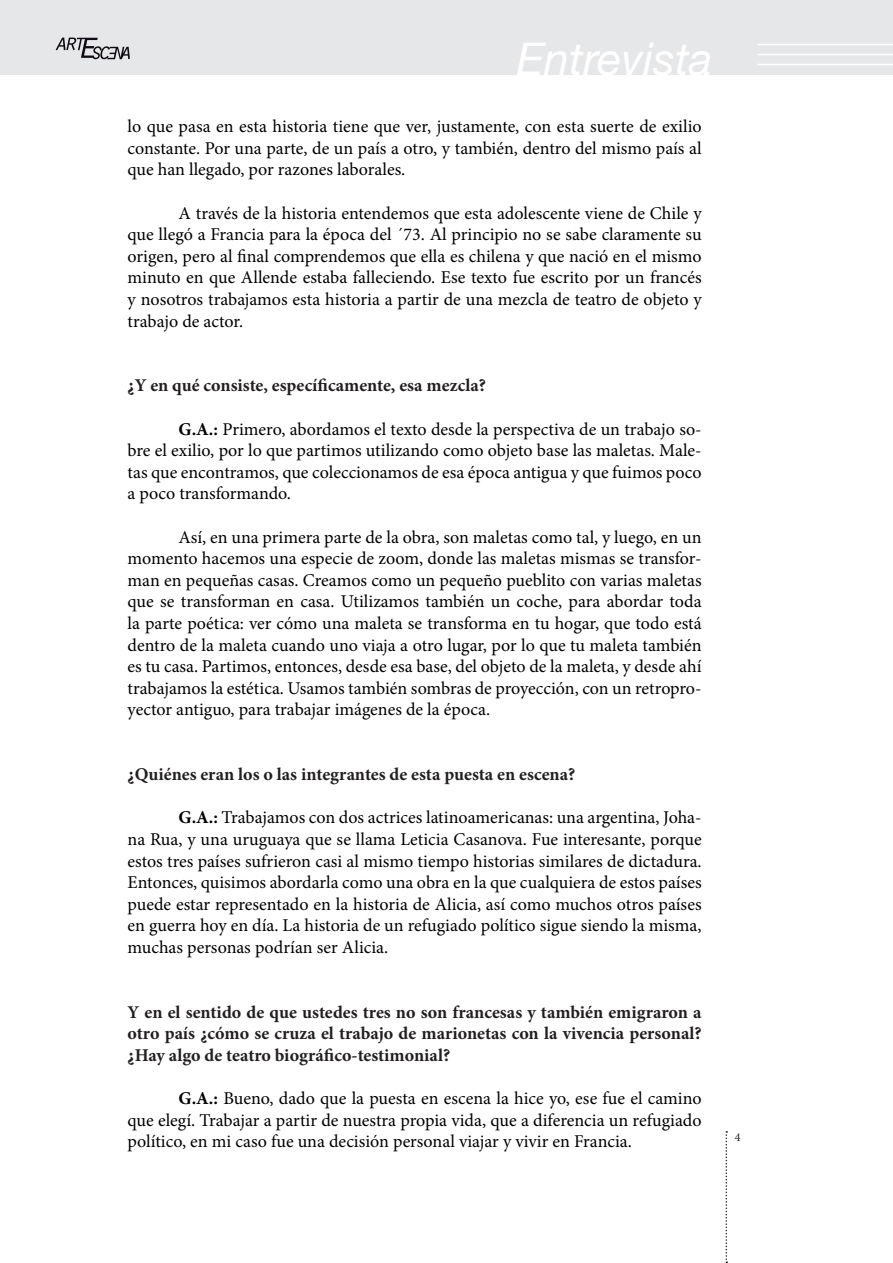
<style>
.page{position:relative;width:893px;height:1263px;background:#fff}
.page>*{position:absolute;margin:0;border:0;box-sizing:border-box;transform-origin:0 0}
.t1{font:italic 45px "Helvetica Neue";color:#fff}
.t2{font:18px/21.6px "Minion Pro";color:#000;text-align:justify}
.t3{font:700 18px/21.6px "Minion Pro";color:#231f20;text-align:justify}
.t4{font:12px "Minion Pro";color:#231f20}
.s1{font-weight:700}
</style>
<div class="page">
<div style="left:0;top:0;width:893px;height:74px;background:#e6e7e9"></div>
<svg style="left:725px;top:1131px;width:2px;height:132px"></svg>
<hr style="left:757px;top:64px;width:136px;height:1px;background:#fff">
<hr style="left:757px;top:54px;width:136px;height:1px;background:#fff">
<hr style="left:757px;top:44px;width:136px;height:1px;background:#fff">
<svg style="left:56px;top:38px;width:74px;height:21px"></svg>
<h1 class="t1" style="left:517px;top:26px;width:197px">Entrevista</h1>
<p class="t2" style="left:128px;top:116px;width:576px">lo que pasa en esta historia tiene que ver, justamente, con esta suerte de exilio constante. Por una parte, de un país a otro, y también, dentro del mismo país al que han llegado, por razones laborales.</p>
<p class="t2" style="left:128px;top:202px;width:576px;text-indent:51px">A través de la historia entendemos que esta adolescente viene de Chile y que llegó a Francia para la época del ´73. Al principio no se sabe claramente su origen, pero al final comprendemos que ella es chilena y que nació en el mismo minuto en que Allende estaba falleciendo. Ese texto fue escrito por un francés y nosotros trabajamos esta historia a partir de una mezcla de teatro de objeto y trabajo de actor.</p>
<p class="t3" style="left:128px;top:375px;width:360px">¿Y en qué consiste, específicamente, esa mezcla?</p>
<p class="t2" style="left:128px;top:418px;width:576px;text-indent:51px"><span class="s1">G.A.:</span> Primero, abordamos el texto desde la perspectiva de un trabajo so&shy;bre el exilio, por lo que partimos utilizando como objeto base las maletas. Male&shy;tas que encontramos, que coleccionamos de esa época antigua y que fuimos poco a poco transformando.</p>
<p class="t2" style="left:128px;top:526px;width:576px;text-indent:51px">Así, en una primera parte de la obra, son maletas como tal, y luego, en un momento hacemos una especie de zoom, donde las maletas mismas se transfor&shy;man en pequeñas casas. Creamos como un pequeño pueblito con varias maletas que se transforman en casa. Utilizamos también un coche, para abordar toda la parte poética: ver cómo una maleta se transforma en tu hogar, que todo está dentro de la maleta cuando uno viaja a otro lugar, por lo que tu maleta también es tu casa. Partimos, entonces, desde esa base, del objeto de la maleta, y desde ahí trabajamos la estética. Usamos también sombras de proyección, con un retropro&shy;yector antiguo, para trabajar imágenes de la época.</p>
<p class="t3" style="left:128px;top:763px;width:449px">¿Quiénes eran los o las integrantes de esta puesta en escena?</p>
<p class="t2" style="left:128px;top:807px;width:576px;text-indent:51px"><span class="s1">G.A.:</span> Trabajamos con dos actrices latinoamericanas: una argentina, Joha&shy;na Rua, y una uruguaya que se llama Leticia Casanova. Fue interesante, porque estos tres países sufrieron casi al mismo tiempo historias similares de dictadura.<br>Entonces, quisimos abordarla como una obra en la que cualquiera de estos países puede estar representado en la historia de Alicia, así como muchos otros países en guerra hoy en día. La historia de un refugiado político sigue siendo la misma, muchas personas podrían ser Alicia.</p>
<p class="t3" style="left:128px;top:1001px;width:576px">Y en el sentido de que ustedes tres no son francesas y también emigraron a otro país ¿cómo se cruza el trabajo de marionetas con la vivencia personal? ¿Hay algo de teatro biográfico-testimonial?</p>
<p class="t2" style="left:128px;top:1088px;width:576px;text-indent:51px"><span class="s1">G.A.:</span> Bueno, dado que la puesta en escena la hice yo, ese fue el camino que elegí. Trabajar a partir de nuestra propia vida, que a diferencia un refugiado político, en mi caso fue una decisión personal viajar y vivir en Francia.</p>
<p class="t4" style="left:735px;top:1129px;width:7px">4</p>
</div>
